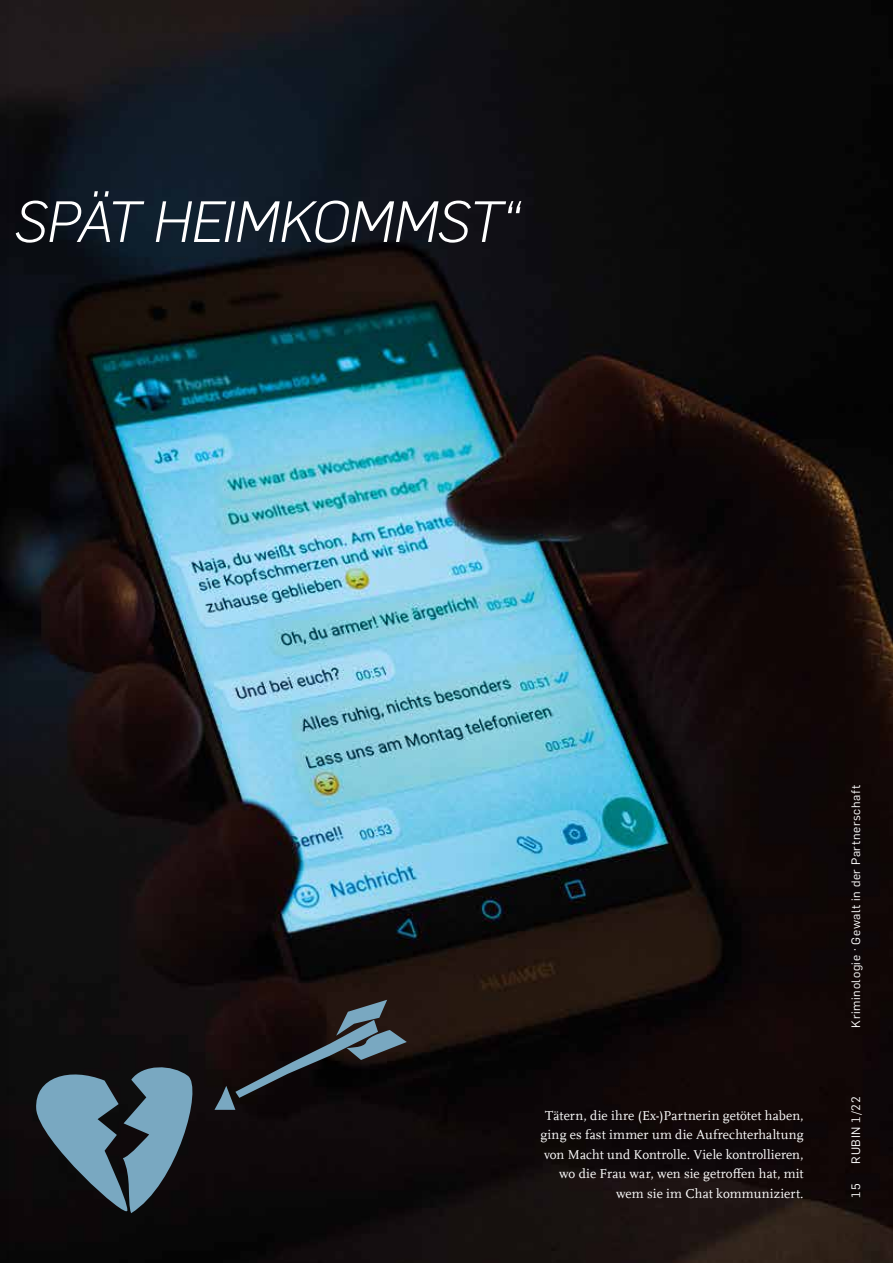
<style>
.page{position:relative;width:893px;height:1263px;background:#fff}
.page>*{position:absolute;margin:0;border:0;box-sizing:border-box;transform-origin:0 0}
.t1{font:italic 300 57px "Rub Flama";letter-spacing:-.015em;color:#fff}
.t2{font:13.5px/19.5px "RUB Scala MZ";letter-spacing:.005em;color:#fff;text-align:right}
.t3{font:12px "Rub Flama";letter-spacing:.055em;color:#fff}
</style>
<div class="page">
<img style="left:0;top:0;width:893px;height:1263px">
<svg style="left:34px;top:1064px;width:170px;height:157px;background:#3f5460"></svg>
<svg style="left:214px;top:1000px;width:193px;height:110px;background:#222124"></svg>
<h1 class="t1" style="left:14px;top:184px;width:509px">SPÄT HEIMKOMMST“</h1>
<p class="t2" style="left:540px;top:1105px;width:265px">Tätern, die ihre (Ex-)Partnerin getötet haben, ging es fast immer um die Aufrechterhaltung von Macht und Kontrolle. Viele kontrollieren, wo die Frau war, wen sie getroffen hat, mit wem sie im Chat kommuniziert.</p>
<p class="t3" style="left:848px;top:1027px;width:244px;rotate:-90deg">Kriminologie · Gewalt in der Partnerschaft</p>
<p class="t3" style="left:848px;top:1163px;width:69px;rotate:-90deg">RUBIN 1/22</p>
<p class="t3" style="left:848px;top:1197px;width:15px;rotate:-90deg">15</p>
</div>
